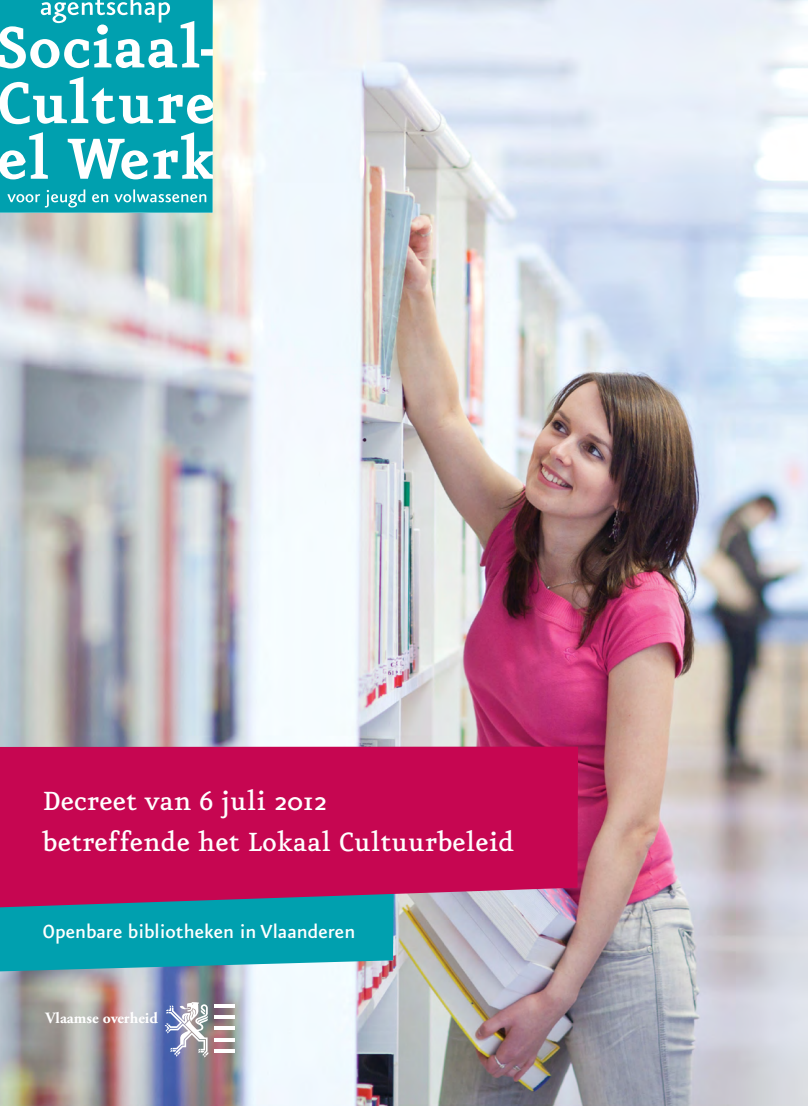
<style>
.page{position:relative;width:808px;height:1106px;background:#fff}
.page>*{position:absolute;margin:0;border:0;box-sizing:border-box;transform-origin:0 0}
.t1{font:500 31.5px "Eureka";color:#fff}
.t2{font:500 22.5px "Eureka Sans";color:#fff}
.t3{font:700 15.75px "Adobe Garamond Pro";color:#fff}
</style>
<div class="page">
<img style="left:0;top:0;width:808px;height:1106px">
<svg style="left:165px;top:1002px;width:44px;height:55px"></svg>
<hr style="left:215px;top:1004px;width:20px;height:3px;background:#fff">
<hr style="left:214px;top:1038px;width:21px;height:3px;background:#fff">
<hr style="left:214px;top:1015px;width:21px;height:3px;background:#fff">
<hr style="left:214px;top:1026px;width:21px;height:4px;background:#fff">
<hr style="left:214px;top:1049px;width:21px;height:3px;background:#fff">
<svg style="left:0;top:907px;width:394px;height:64px;background:#10a3b1"></svg>
<div style="left:0;top:746px;width:578px;height:161px;background:#c60651"></div>
<svg style="left:0;top:0;width:213px;height:213px;fill:#00a0af"></svg>
<p class="t1" style="left:43px;top:786px;width:286px">Decreet van 6 juli 2012</p>
<p class="t1" style="left:43px;top:827px;width:473px">betreffende het Lokaal Cultuurbeleid</p>
<p class="t2" style="left:43px;top:920px;width:314px">Openbare bibliotheken in Vlaanderen</p>
<p class="t3" style="left:46px;top:1009px;width:114px">Vlaamse overheid</p>
</div>
